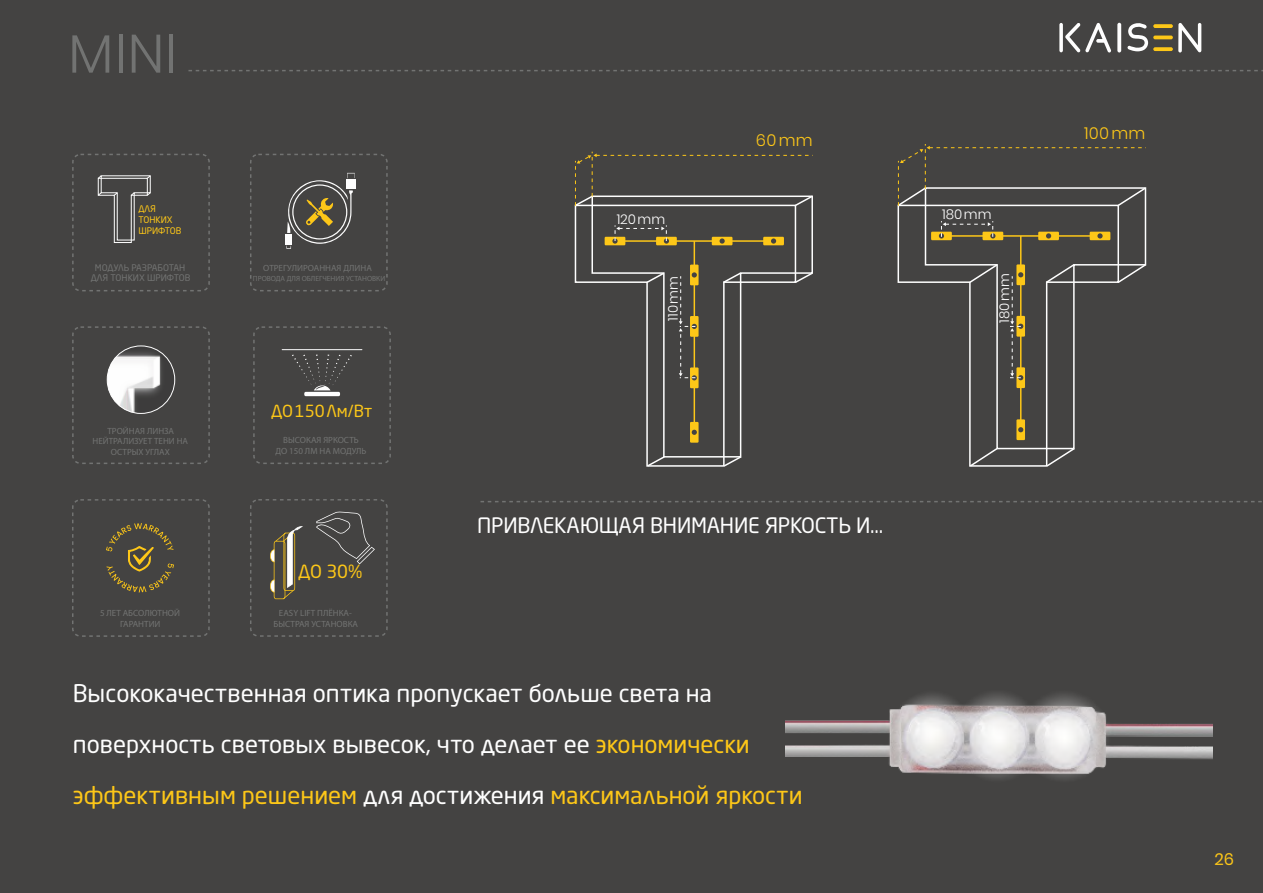
<style>
.page{position:relative;width:1263px;height:893px;background:#444342}
.page>*{position:absolute;margin:0;border:0;box-sizing:border-box;transform-origin:0 0}
.t1{font:300 54px "Poppins";color:#727372}
.t2{font:24px/51px "Neo Sans Pro";color:#fefefe}
.t3{font:21px "Neo Sans Pro";letter-spacing:-.01em;color:#fefefe}
.t4{font:18px "Neo Sans Pro";color:#fdc718}
.t5{font:16.5px "Neo Sans Pro";color:#fdc718}
.t6{font:300 16.5px "Poppins";letter-spacing:.02em;color:#fdc718}
.t7{font:16.5px "Poppins";color:#fdc718}
.t8{font:300 13.5px "Poppins";color:#fefefe}
.t9{font:9px/10.8px "Myriad Pro";color:#727372;text-align:center}
.t10{font:9px/10.6px "Neo Sans Pro";color:#727372;text-align:center}
.t11{font:9px/10.8px "Neo Sans Pro";color:#fdc718}
.t12{font:7.5px "Myriad Pro";color:#727372}
.s1{color:#fdc718}
.s2{color:#fff}
</style>
<div class="page">
<svg style="left:1059px;top:23px;width:4px;height:29px"></svg>
<svg style="left:1117px;top:23px;width:4px;height:30px"></svg>
<svg style="left:1153px;top:24px;width:20px;height:4px"></svg>
<hr style="left:1153px;top:36px;width:20px;height:3px;background:#fdc718;border-radius:2px">
<svg style="left:1153px;top:47px;width:20px;height:4px"></svg>
<svg style="left:1065px;top:23px;width:46px;height:30px"></svg>
<svg style="left:1178px;top:23px;width:23px;height:30px"></svg>
<svg style="left:1127px;top:23px;width:21px;height:28px"></svg>
<svg style="left:188px;top:70px;width:1075px;height:1px"></svg>
<div style="left:250px;top:154px;width:138px;height:137px;border:2px dashed #727372;border-radius:8px"></div>
<div style="left:346px;top:179px;width:10px;height:10px;background:#fefefe"></div>
<div style="left:285px;top:234px;width:7px;height:10px;background:#fefefe"></div>
<svg style="left:286px;top:173px;width:69px;height:76px"></svg>
<div style="left:72px;top:326px;width:138px;height:138px;border:2px dashed #727372;border-radius:8px"></div>
<div style="left:250px;top:499px;width:138px;height:138px;border:2px dashed #727372;border-radius:8px"></div>
<svg style="left:574px;top:207px;width:148px;height:260px"></svg>
<svg style="left:591px;top:207px;width:222px;height:251px"></svg>
<svg style="left:793px;top:271px;width:20px;height:13px"></svg>
<svg style="left:721px;top:271px;width:21px;height:13px"></svg>
<svg style="left:645px;top:271px;width:21px;height:13px"></svg>
<svg style="left:645px;top:455px;width:21px;height:12px"></svg>
<svg style="left:722px;top:455px;width:21px;height:12px"></svg>
<svg style="left:897px;top:207px;width:148px;height:260px"></svg>
<svg style="left:924px;top:207px;width:223px;height:243px"></svg>
<svg style="left:1116px;top:263px;width:31px;height:21px"></svg>
<svg style="left:1044px;top:263px;width:32px;height:21px"></svg>
<svg style="left:968px;top:263px;width:31px;height:21px"></svg>
<svg style="left:968px;top:446px;width:31px;height:21px"></svg>
<svg style="left:1045px;top:446px;width:31px;height:21px"></svg>
<hr style="left:615px;top:240px;width:158px;height:2px;background:#fdc718">
<hr style="left:942px;top:235px;width:158px;height:2px;background:#fdc718">
<hr style="left:693px;top:241px;width:2px;height:196px;background:#fdc718">
<svg style="left:574px;top:152px;width:239px;height:55px"></svg>
<svg style="left:897px;top:144px;width:250px;height:63px"></svg>
<div style="left:605px;top:237px;width:20px;height:8px;background:#fdc718"></div>
<div style="left:656px;top:237px;width:21px;height:8px;background:#fdc718"></div>
<div style="left:712px;top:237px;width:20px;height:8px;background:#fdc718"></div>
<svg style="left:719px;top:238px;width:6px;height:6px"></svg>
<div style="left:763px;top:237px;width:21px;height:8px;background:#fdc718"></div>
<svg style="left:771px;top:238px;width:5px;height:6px"></svg>
<div style="left:690px;top:265px;width:8px;height:20px;background:#fdc718"></div>
<div style="left:690px;top:316px;width:8px;height:21px;background:#fdc718"></div>
<div style="left:690px;top:367px;width:8px;height:21px;background:#fdc718"></div>
<div style="left:690px;top:422px;width:8px;height:21px;background:#fdc718"></div>
<svg style="left:692px;top:430px;width:5px;height:5px"></svg>
<hr style="left:1020px;top:236px;width:1px;height:202px;background:#fdc718">
<div style="left:1016px;top:264px;width:9px;height:21px;background:#fdc718"></div>
<div style="left:1016px;top:316px;width:9px;height:21px;background:#fdc718"></div>
<div style="left:1016px;top:367px;width:9px;height:21px;background:#fdc718"></div>
<div style="left:1016px;top:419px;width:9px;height:21px;background:#fdc718"></div>
<svg style="left:1018px;top:427px;width:5px;height:5px"></svg>
<div style="left:931px;top:232px;width:21px;height:8px;background:#fdc718"></div>
<div style="left:982px;top:232px;width:21px;height:8px;background:#fdc718"></div>
<div style="left:1038px;top:232px;width:21px;height:8px;background:#fdc718"></div>
<svg style="left:1046px;top:233px;width:5px;height:6px"></svg>
<div style="left:1090px;top:232px;width:20px;height:8px;background:#fdc718"></div>
<svg style="left:1097px;top:233px;width:5px;height:6px"></svg>
<svg style="left:612px;top:225px;width:57px;height:19px"></svg>
<svg style="left:939px;top:221px;width:56px;height:18px"></svg>
<svg style="left:679px;top:272px;width:18px;height:108px"></svg>
<svg style="left:1010px;top:272px;width:13px;height:108px"></svg>
<svg style="left:480px;top:501px;width:782px;height:1px"></svg>
<div style="left:72px;top:154px;width:138px;height:137px;border:2px dashed #727372;border-radius:8px"></div>
<svg style="left:97px;top:175px;width:54px;height:68px"></svg>
<div style="left:253px;top:326px;width:138px;height:138px;border:2px dashed #727372;border-radius:8px"></div>
<hr style="left:304px;top:392px;width:36px;height:4px;background:#fefefe;border-radius:2px">
<hr style="left:282px;top:349px;width:80px;height:1px;background:#fefefe">
<svg style="left:292px;top:354px;width:60px;height:36px"></svg>
<svg style="left:270px;top:526px;width:33px;height:73px"></svg>
<svg style="left:316px;top:512px;width:59px;height:52px"></svg>
<img style="left:107px;top:346px;width:68px;height:68px;border-radius:34px">
<img style="left:120px;top:407px;width:31px;height:7px">
<img style="left:109px;top:358px;width:62px;height:49px">
<div style="left:107px;top:346px;width:68px;height:68px;border:1px solid #fefefe;border-radius:50%"></div>
<img style="left:785px;top:693px;width:428px;height:86px">
<div style="left:72px;top:499px;width:138px;height:138px;border:2px dashed #727372;border-radius:8px"></div>
<svg style="left:106px;top:523px;width:68px;height:69px"></svg>
<h1 class="t1" style="left:68px;top:16px;width:111px">MINI</h1>
<p class="t11" style="left:138px;top:204px;width:45px">ДЛЯ<br>ТОНКИХ<br>ШРИФТОВ</p>
<p class="t10" style="left:91px;top:263px;width:101px">МОДУЛЬ РАЗРАБОТАН<br>ДЛЯ ТОНКИХ ШРИФТОВ</p>
<p class="t9" style="left:93px;top:426px;width:97px">ТРОЙНАЯ ЛИНЗА<br>НЕЙТРАЛИЗУЕТ ТЕНИ НА<br>ОСТРЫХ УГЛАХ</p>
<p class="t9" style="left:100px;top:608px;width:81px">5 ЛЕТ АБСОЛЮТНОЙ<br>ГАРАНТИИ</p>
<p class="t9" style="left:263px;top:263px;width:110px">ОТРЕГУЛИРОАННАЯ ДЛИНА</p>
<p class="t12" style="left:253px;top:276px;width:134px">ПРОВОДА ДЛЯ ОБЛЕГЧЕНИЯ УСТАНОВКИ</p>
<p class="t5" style="left:271px;top:405px;width:103px">ДО 150 Лм/Вт</p>
<p class="t9" style="left:275px;top:436px;width:92px">ВЫСОКАЯ ЯРКОСТЬ<br>ДО 150 ЛМ НА МОДУЛЬ</p>
<p class="t4" style="left:298px;top:564px;width:66px">ДО 30%</p>
<p class="t9" style="left:273px;top:608px;width:86px">EASY LIFT ПЛЁНКА-<br>БЫСТРАЯ УСТАНОВКА</p>
<p class="t8" style="left:617px;top:209px;width:50px">120 mm</p>
<p class="t6" style="left:756px;top:129px;width:58px">60 mm</p>
<p class="t8" style="left:942px;top:205px;width:51px">180 mm</p>
<p class="t8" style="left:664px;top:321px;width:46px;rotate:-90deg">110 mm</p>
<p class="t8" style="left:995px;top:323px;width:51px;rotate:-90deg">180 mm</p>
<p class="t3" style="left:477px;top:517px;width:408px">ПРИВЛЕКАЮЩАЯ ВНИМАНИЕ ЯРКОСТЬ И...</p>
<p class="t2" style="left:73px;top:670px;width:731px">Высококачественная оптика пропускает больше света на поверхность световых вывесок, что делает ее <span class="s1">экономически эффективным решением</span> для <span class="s2">достижения</span> <span class="s1">максимальной яркости</span></p>
<p class="t6" style="left:1084px;top:121px;width:63px">100 mm</p>
<p class="t7" style="left:1214px;top:848px;width:21px">26</p>
</div>
